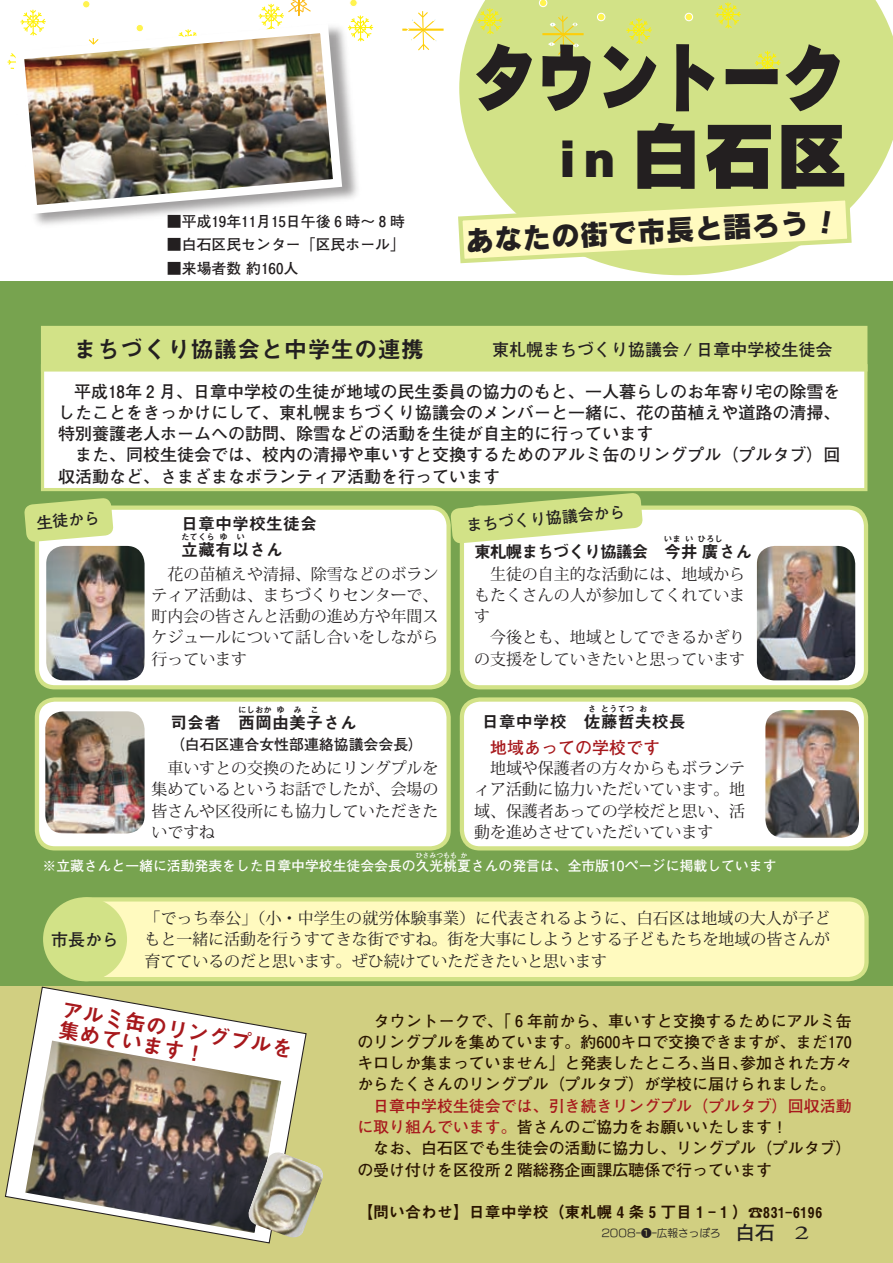
<style>
.page{position:relative;width:893px;height:1263px;background:#fff}
.page>*{position:absolute;margin:0;border:0;box-sizing:border-box;transform-origin:0 0}
.t1{font:75.45px "Rodin Pro UB";color:#231f20;scale:.82 1}
.t2{font:73.35px "Rodin Pro UB";color:#231f20}
.t3{font:46.8px "Rodin Pro UB";color:#231f20}
.t4{font:28.65px "Rodin Pro EB";color:#231f20}
.t5{font:23.4px "Midashi Go Pro MB31";color:#231f20}
.t6{font:21.3px/20.2px "Midashi Go Pro MB31";color:#a7181c}
.t7{font:700 19.65px "Futo Go B101 Pro";color:#231f20}
.t8{font:700 16.95px/21.3px "Futo Go B101 Pro";color:#231f20}
.t9{font:16.95px/26.5px "Midashi Go Pro MB31";color:#231f20}
.t10{font:16.95px "Midashi Go Pro MB31";letter-spacing:-.075em;color:#231f20}
.t11{font:700 16.95px "Futo Go B101 Pro";color:#a7181c}
.t12{font:15.9px/21.3px "Koz Min Std";color:#231f20;text-align:justify}
.t13{font:700 15.9px/21.3px "Futo Go B101 Pro";color:#291400}
.t14{font:15.9px "Midashi Go Pro MB31";color:#291400}
.t15{font:700 15.9px "Futo Go B101 Pro";color:#231f20}
.t16{font:700 14.85px "Futo Go B101 Pro";color:#231f20}
.t17{font:700 13.8px "Futo Go B101 Pro";color:#fff}
.t18{font:10.65px "New Rodin Pro M";color:#231f20}
.t19{font:8.55px "Midashi Go Pro MB31";color:#231f20}
.t20{font:700 6.9px "Futo Go B101 Pro";color:#fff}
.s1{color:#a7181c}
.s2{font-family:"Koz Go Pro";font-size:14.85px}
.s3{font-size:14.85px}
</style>
<div class="page">
<div style="left:0;top:281px;width:893px;height:705px;background:#77a34f"></div>
<div style="left:37px;top:699px;width:412px;height:149px;background:#fff;border-radius:18px"></div>
<div style="left:35px;top:697px;width:416px;height:153px;border:4px solid #d2e287;border-radius:18px"></div>
<div style="left:37px;top:508px;width:412px;height:179px;background:#fff;border-radius:18px"></div>
<div style="left:35px;top:505px;width:416px;height:184px;border:4px solid #d2e287;border-radius:18px"></div>
<div style="left:462px;top:699px;width:404px;height:149px;background:#fff;border-radius:18px"></div>
<div style="left:460px;top:697px;width:408px;height:153px;border:4px solid #d2e287;border-radius:18px"></div>
<div style="left:0;top:986px;width:893px;height:277px;background:#d1cf81"></div>
<svg style="left:459px;top:0;width:434px;height:275px;background:#d6e593"></svg>
<div style="left:462px;top:508px;width:404px;height:179px;background:#fff;border-radius:18px"></div>
<div style="left:460px;top:505px;width:408px;height:184px;border:4px solid #d2e287;border-radius:18px"></div>
<img style="left:757px;top:546px;width:98px;height:134px;border-radius:18px">
<img style="left:46px;top:546px;width:99px;height:134px;border-radius:18px">
<div style="left:43px;top:366px;width:823px;height:124px;background:#fff"></div>
<div style="left:41px;top:364px;width:826px;height:127px;border:3px solid #d2e287"></div>
<div style="left:43px;top:327px;width:823px;height:43px;background:#d2e287"></div>
<div style="left:41px;top:326px;width:826px;height:46px;border:3px solid #d2e287"></div>
<svg style="left:450px;top:493px;width:193px;height:51px"></svg>
<div style="left:69px;top:899px;width:797px;height:80px;background:#fffabf;border-radius:18px"></div>
<div style="left:67px;top:897px;width:802px;height:84px;border:4px solid #d2e287;border-radius:18px"></div>
<svg style="left:24px;top:498px;width:90px;height:44px"></svg>
<hr style="left:542px;top:33px;width:42px;height:2px;background:#fece08">
<svg style="left:548px;top:15px;width:32px;height:41px"></svg>
<svg style="left:715px;top:2px;width:26px;height:27px"></svg>
<div style="left:499px;top:49px;width:8px;height:7px;background:#fff34f;border-radius:50%"></div>
<div style="left:499px;top:48px;width:8px;height:8px;border:1px solid #fff;border-radius:50%"></div>
<div style="left:597px;top:13px;width:8px;height:8px;background:#fff34f;border-radius:50%"></div>
<div style="left:597px;top:13px;width:8px;height:8px;border:1px solid #fff;border-radius:50%"></div>
<svg style="left:349px;top:0;width:9px;height:6px"></svg>
<hr style="left:402px;top:29px;width:42px;height:2px;background:#fece08">
<svg style="left:402px;top:11px;width:38px;height:40px"></svg>
<svg style="left:755px;top:50px;width:26px;height:27px"></svg>
<svg style="left:626px;top:17px;width:26px;height:28px"></svg>
<svg style="left:477px;top:8px;width:26px;height:27px"></svg>
<svg style="left:539px;top:0;width:8px;height:7px"></svg>
<div style="left:685px;top:13px;width:8px;height:8px;background:#fff34f;border-radius:50%"></div>
<div style="left:685px;top:13px;width:8px;height:8px;border:1px solid #fff;border-radius:50%"></div>
<svg style="left:7px;top:59px;width:3px;height:6px"></svg>
<div style="left:43px;top:897px;width:84px;height:84px;background:#d2e287;border-radius:50%"></div>
<svg style="left:258px;top:0;width:53px;height:19px"></svg>
<svg style="left:23px;top:9px;width:22px;height:10px"></svg>
<div style="left:83px;top:1px;width:7px;height:7px;background:#fff34f;border-radius:50%"></div>
<div style="left:82px;top:0;width:9px;height:9px;border:1px solid #fff;border-radius:50%"></div>
<svg style="left:351px;top:15px;width:23px;height:26px"></svg>
<div style="left:16px;top:21px;width:346px;height:209px;background:#231f20;opacity:.43"></div>
<img style="left:10px;top:19px;width:337px;height:200px">
<img style="left:765px;top:710px;width:94px;height:128px;border-radius:18px">
<img style="left:45px;top:711px;width:100px;height:122px;border-radius:18px">
<svg style="left:4px;top:986px;width:303px;height:258px"></svg>
<img style="left:25px;top:1040px;width:256px;height:193px">
<img style="left:245px;top:1149px;width:78px;height:92px">
<svg style="left:458px;top:194px;width:396px;height:71px;background:#eff2b3"></svg>
<p class="t16" style="left:167px;top:209px;width:240px">■平成19年11月15日午後６時～ 8 時</p>
<p class="t16" style="left:167px;top:233px;width:240px">■白石区民センター「区民ホール「</p>
<p class="t16" style="left:167px;top:256px;width:133px">■来場者数約160人</p>
<h1 class="t1" style="left:473px;top:23px;width:454px">タウントーク</h1>
<h3 class="t3" style="left:544px;top:125px;width:80px">ｉｎ</h3>
<h2 class="t2" style="left:629px;top:102px;width:222px">白石区</h2>
<h3 class="t4" style="left:464px;top:221px;width:346px;rotate:-3deg">あなたの街で市長と語ろう</h3>
<h3 class="t5" style="left:73px;top:330px;width:352px">まちづくり協議会と中学生の連携</h3>
<p class="t8" style="left:58px;top:378px;width:784px;text-indent:16px">平成18年 2 月、日章中学校の生徒が地域の民生委員の協力のもと、一人暮らしのお年寄り宅の除雪をしたことをきっかけにして、東札幌まちづくり協議会のメンバーと一緒に、花の苗植えや道路の清掃、特別養護老人ホームへの訪問、除雪などの活動を生徒が自主的に行っています<br>　また、同校生徒会では、校内の清掃や車いすと交換するためのアルミ缶のリングプル（プルタブ）回収活動など、さまざまなボランティア活動を行っています</p>
<p class="t8" style="left:492px;top:337px;width:342px">東札幌まちづくり協議会 / 日章中学校生徒会</p>
<p class="t15" style="left:35px;top:510px;width:65px;rotate:-5deg">生徒から</p>
<p class="t9" style="left:181px;top:508px;width:138px">日章中学校生徒会立藏有以さん</p>
<p class="t19" style="left:181px;top:530px;width:36px">たてくら</p>
<p class="t19" style="left:236px;top:530px;width:10px">い</p>
<p class="t19" style="left:219px;top:530px;width:10px">ゆ</p>
<p class="t12" style="left:151px;top:563px;width:289px">　花の苗植えや清掃、除雪などのボランティア活動は、まちづくりセンターで、町内会の皆さんと活動の進め方や年間スケジュールについて話し合いをしながら行っています</p>
<p class="t15" style="left:465px;top:512px;width:161px;rotate:-5deg">まちづくり協議会から</p>
<p class="t12" style="left:474px;top:563px;width:273px;text-align:left">　生徒の自主的な活動には、地域からもたくさんの人が参加してくれています<br>　今後とも、地域としてできるかぎりの支援をしていきたいと思っています</p>
<p class="t19" style="left:664px;top:532px;width:19px">いま</p>
<p class="t19" style="left:685px;top:532px;width:10px">い</p>
<p class="t19" style="left:698px;top:532px;width:27px">ひろし</p>
<p class="t10" style="left:474px;top:538px;width:280px">東札幌まちづくり協議会　今井廣さん</p>
<p class="t19" style="left:276px;top:703px;width:10px">ゆ</p>
<p class="t16" style="left:170px;top:732px;width:254px">（白石区連合女性部連絡協議会会長(</p>
<p class="t12" style="left:151px;top:758px;width:289px">　車いすとの交換のためにリングプルを集めているというお話でしたが、会場の皆さんや区役所にも協力していただきたいですね</p>
<p class="t19" style="left:238px;top:703px;width:36px">にしおか</p>
<p class="t19" style="left:310px;top:703px;width:10px">こ</p>
<p class="t19" style="left:293px;top:703px;width:10px">み</p>
<p class="t9" style="left:170px;top:708px;width:189px">司会者　西岡由美子さん</p>
<p class="t19" style="left:588px;top:702px;width:10px">さ</p>
<p class="t19" style="left:601px;top:702px;width:36px">とうてつ</p>
<p class="t19" style="left:639px;top:702px;width:10px">お</p>
<p class="t9" style="left:482px;top:707px;width:206px">日章中学校　佐藤哲夫校長</p>
<p class="t11" style="left:490px;top:734px;width:172px">地域あっての学校です</p>
<p class="t12" style="left:474px;top:758px;width:273px">　地域や保護者の方々からもボランティア活動に協力いただいています。地域、保護者あっての学校だと思い、活動を進めさせていただいています</p>
<p class="t20" style="left:416px;top:850px;width:43px">ひさみつもも</p>
<p class="t20" style="left:461px;top:850px;width:8px">か</p>
<p class="t17" style="left:43px;top:855px;width:735px">※立藏さんと一緒に活動発表をした日章中学校生徒会会長の久光桃夏さんの発言は、全市版10ページに掲載しています</p>
<p class="t8" style="left:51px;top:926px;width:70px">市長から</p>
<p class="t12" style="left:145px;top:908px;width:687px">「でっち奉公」（小・中学生の就労体験事業）に代表されるように、白石区は地域の大人が子どもと一緒に活動を行うすてきな街ですね。街を大事にしようとする子どもたちを地域の皆さんが育てているのだと思います。ぜひ続けていただきたいと思います</p>
<h3 class="t6" style="left:65px;top:997px;width:235px;rotate:10deg">アルミ缶のリングプルを集めています!</h3>
<p class="t13" style="left:357px;top:1008px;width:496px;text-align:right">タウントークで、「 6 年前から、車いすと交換するためにアルミ缶のリングプルを集めています。約600キロで交換できますが、まだ170参加された方々</p>
<p class="t13" style="left:357px;top:1050px;width:480px">キロしか集まっていません」と発表したところ、<br>からたくさんのリングプル（プルタブ）が学校に届けられました。</p>
<p class="t13" style="left:357px;top:1093px;width:496px;text-indent:16px"><span class="s1">日章中学校生徒会では、引き続きリングプル（プルタブ）回収活動に取り組んでいます。</span>皆さんのご協力をお願いいたします!<br>　なお、白石区でも生徒会の活動に協力し、リングプル（プルタブ(の受け付けを区役所 2 階総務企画課広聴係で行っています</p>
<p class="t14" style="left:357px;top:1199px;width:467px">【問い合わせ】日章中学校（東札幌 4 条 5 丁目 1 - 1 (<span class="s2">☎</span><span class="s3">831-6196</span></p>
<p class="t13" style="left:700px;top:1050px;width:49px">当日、</p>
<p class="t18" style="left:601px;top:1224px;width:121px">2008 ❶ー ー広報さっぽろ</p>
<p class="t7" style="left:735px;top:1217px;width:41px">白石</p>
</div>
